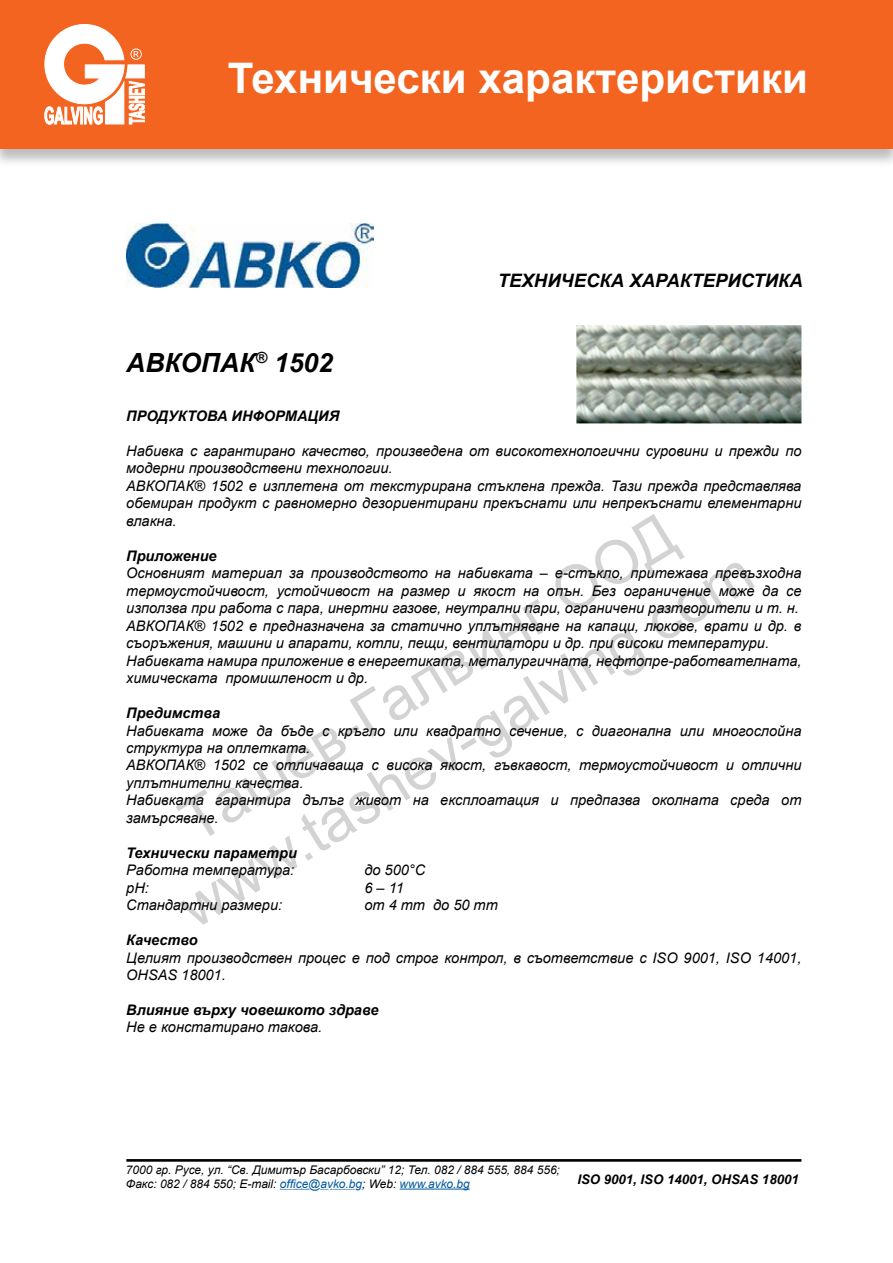
<style>
.page{position:relative;width:893px;height:1263px;background:#fff}
.page>*{position:absolute;margin:0;border:0;box-sizing:border-box;transform-origin:0 0}
.t1{font:60px/71.7px "Arial";color:#231f20;text-align:center}
.t2{font:700 42.15px "Arial";color:#fff}
.t3{font:italic 700 26.4px "Arial";color:#000}
.t4{font:italic 700 18.6px "Arial";color:#000}
.t5{font:italic 14.55px/17.4px "Arial";color:#000}
.t6{font:italic 700 14.55px "Arial";color:#000}
.t7{font:italic 700 13.2px "Arial";color:#000}
.t8{font:italic 11.85px/14.2px "Arial";color:#000}
.s1{color:#00589e}
</style>
<div class="page">
<img style="left:576px;top:325px;width:225px;height:98px">
<img style="left:126px;top:224px;width:248px;height:63px">
<hr style="left:126px;top:1159px;width:675px;height:3px;background:#000">
<hr style="left:400px;top:1188px;width:70px;height:1px;background:#00589e">
<svg style="left:277px;top:1159px;width:88px;height:31px"></svg>
<div style="left:0;top:0;width:893px;height:167px;background:#231f20;opacity:.3"></div>
<div style="left:0;top:0;width:893px;height:149px;background:#f36421"></div>
<svg style="left:45px;top:24px;width:100px;height:100px"></svg>
<h2 class="t2" style="left:228px;top:48px;width:582px">Технически характеристики</h2>
<p class="t4" style="left:498px;top:268px;width:306px">ТЕХНИЧЕСКА ХАРАКТЕРИСТИКА</p>
<h3 class="t3" style="left:126px;top:345px;width:208px">АВКОПАК<sup>®</sup> 1502</h3>
<p class="t6" style="left:126px;top:406px;width:215px">ПРОДУКТОВА ИНФОРМАЦИЯ</p>
<p class="t5" style="left:126px;top:442px;width:677px">Набивка с гарантирано качество, произведена от високотехнологични суровини и прежди по модерни производствени технологии.<br>АВКОПАК® 1502 е изплетена от текстурирана стъклена прежда. Тази прежда представлява обемиран продукт с равномерно дезориентирани прекъснати или непрекъснати елементарни влакна.</p>
<p class="t6" style="left:126px;top:546px;width:92px">Приложение</p>
<p class="t5" style="left:126px;top:565px;width:677px">Основният материал за производството на набивката – е-стъкло, притежава превъзходна термоустойчивост, устойчивост на размер и якост на опън. Без ограничение може да се използва при работа с пара, инертни газове, неутрални пари, ограничени разтворители и т. н.<br>АВКОПАК® 1502 е предназначена за статично уплътняване на капаци, люкове, врати и др. в съоръжения, машини и апарати, котли, пещи, вентилатори и др. при високи температури.<br>Набивката намира приложение в енергетиката, металургичната, нефтопре-работвателната, химическата промишленост и др.</p>
<p class="t6" style="left:126px;top:703px;width:96px">Предимства</p>
<p class="t5" style="left:126px;top:722px;width:677px">Набивката може да бъде с кръгло или квадратно сечение, с диагонална или многослойна структура на оплетката.<br>АВКОПАК® 1502 се отличаваща с висока якост, гъвкавост, термоустойчивост и отлични уплътнителни качества.<br>Набивката гарантира дълъг живот на експлоатация и предпазва околната среда от замърсяване.</p>
<p class="t6" style="left:126px;top:843px;width:172px">Технически параметри</p>
<p class="t5" style="left:126px;top:862px;width:170px">Работна температура:</p>
<p class="t5" style="left:364px;top:862px;width:62px">до 500°C</p>
<p class="t5" style="left:126px;top:879px;width:24px">pH:</p>
<p class="t5" style="left:364px;top:879px;width:41px">6 – 11</p>
<p class="t5" style="left:126px;top:896px;width:157px">Стандартни размери:</p>
<p class="t5" style="left:364px;top:896px;width:135px">от 4 mm до 50 mm</p>
<p class="t6" style="left:126px;top:930px;width:73px">Качество</p>
<p class="t5" style="left:126px;top:949px;width:677px">Целият производствен процес е под строг контрол, в съответствие с ISO 9001, ISO 14001,<br>OHSAS 18001.</p>
<p class="t6" style="left:126px;top:1000px;width:254px">Влияние върху човешкото здраве</p>
<p class="t5" style="left:126px;top:1019px;width:198px">Не е констатирано такова.</p>
<h1 class="t1" style="left:127px;top:817px;width:662px;rotate:-31deg">Ташев-Галвинг ООД www.tashev-galving.com</h1>
<p class="t8" style="left:126px;top:1162px;width:436px">7000 гр. Русе, ул. “Св. Димитър Басарбовски” 12; Тел. 082 / 884 555, 884 556;<br>Факс: 082 / 884 550; E-mail: <span class="s1">office@avko.bg</span>; Web: <span class="s1">www.avko.bg</span></p>
<p class="t7" style="left:577px;top:1171px;width:223px">ISO 9001, ISO 14001, OHSAS 18001</p>
</div>
